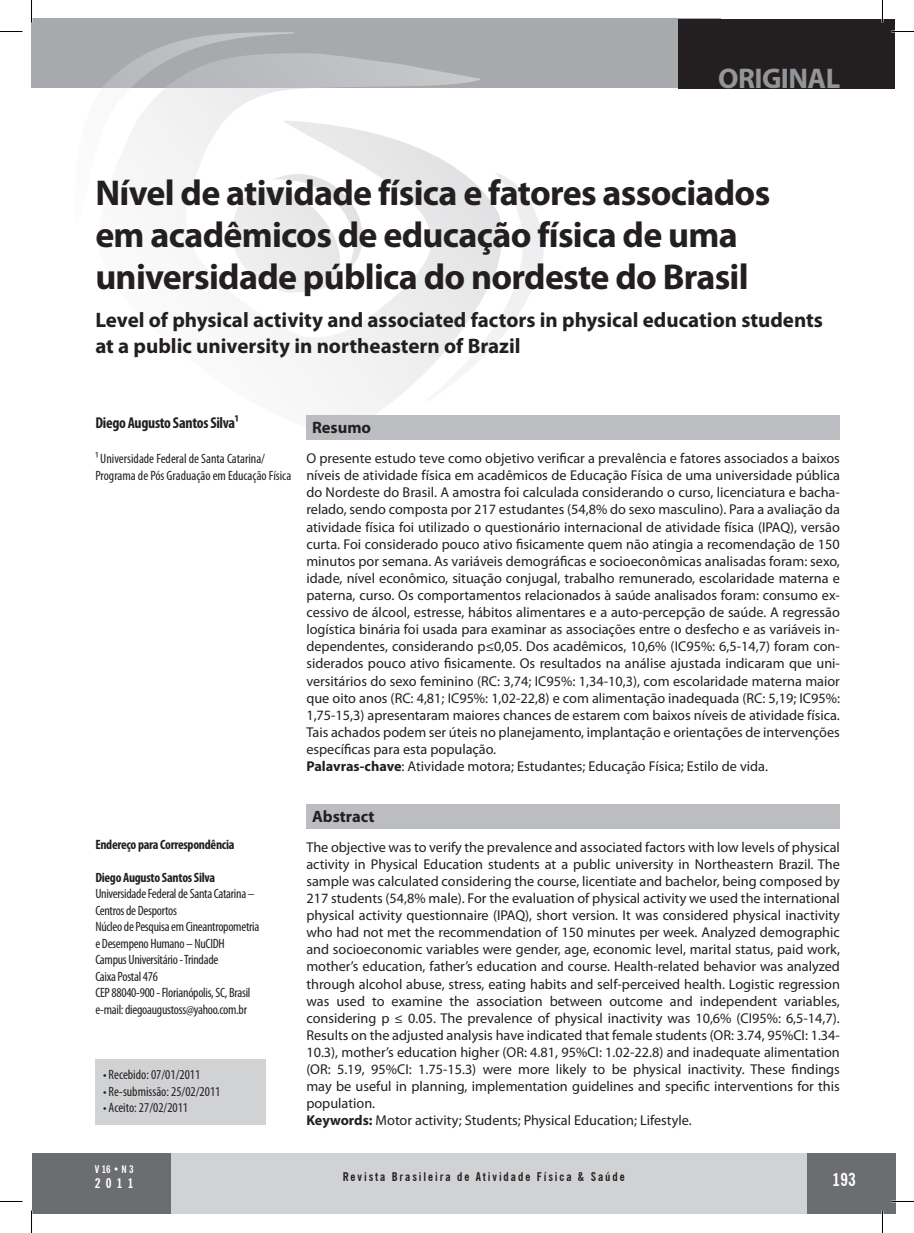
<style>
.page{position:relative;width:914px;height:1233px;background:#fff}
.page>*{position:absolute;margin:0;border:0;box-sizing:border-box;transform-origin:0 0}
.TITULAO{font:700 36px/42px "Myriad Pro";letter-spacing:-.02em;color:#231f20}
.AUTORES{font:700 28.5px "Myriad Pro";letter-spacing:-.02em;color:#939598}
.TIT_INGLES{font:700 21px/25.2px "Myriad Pro";color:#231f20}
.t1{font:700 condensed 18px "News Gothic BT";color:#fff}
.t2{font:700 16.5px "Myriad Pro";color:#231f20}
.AUTORES-2{font:700 condensed 15.75px "Myriad Pro";letter-spacing:-.02em;color:#231f20}
.RESUMO{font:14.25px/17.1px "Myriad Pro";color:#231f20;text-align:justify}
.ABSTRACT{font:14.25px/17.1px "Myriad Pro";color:#231f20;text-align:justify}
.CONTATO{font:condensed 13.5px/16.5px "Myriad Pro";letter-spacing:-.02em;color:#231f20}
.INSTITUICOES{font:condensed 13.5px/16.2px "Myriad Pro";color:#231f20}
.DATAS{font:condensed 13.5px "Myriad Pro";color:#231f20}
.CONTATO-2{font:700 condensed 13.5px "Myriad Pro";letter-spacing:-.02em;color:#231f20}
.t3{font:700 condensed 13.5px "News Gothic BT";color:#fff}
.t4{font:700 condensed 12px "News Gothic BT";letter-spacing:.16em;color:#231f20}
.t5{font:700 condensed 10.5px "News Gothic BT";color:#fff}
.s1{font-weight:700}
</style>
<div class="page">
<div style="left:777px;top:1153px;width:118px;height:60px;background:#6c6d70"></div>
<div style="left:32px;top:1153px;width:139px;height:60px;background:#6c6d70"></div>
<div style="left:171px;top:1153px;width:635px;height:60px;background:#d1d2d4"></div>
<div style="left:32px;top:19px;width:689px;height:69px;background:#a8a9ad"></div>
<div style="left:678px;top:19px;width:217px;height:69px;background:#231f20"></div>
<svg style="left:282px;top:61px;width:198px;height:354px"></svg>
<svg style="left:426px;top:172px;width:118px;height:229px"></svg>
<svg style="left:103px;top:32px;width:276px;height:261px"></svg>
<div style="left:306px;top:415px;width:533px;height:24px;background:#bcbdc0"></div>
<div style="left:306px;top:804px;width:533px;height:24px;background:#bcbdc0"></div>
<div style="left:95px;top:1059px;width:170px;height:65px;background:#d1d2d4"></div>
<hr style="left:891px;top:1200px;width:22px;height:2px;background:#fff">
<hr style="left:881px;top:0;width:2px;height:23px;background:#fff">
<hr style="left:881px;top:1210px;width:2px;height:22px;background:#fff">
<svg style="left:0;top:31px;width:22px;height:1px"></svg>
<svg style="left:891px;top:31px;width:22px;height:1px"></svg>
<svg style="left:0;top:1201px;width:22px;height:1px"></svg>
<svg style="left:891px;top:1201px;width:22px;height:1px"></svg>
<svg style="left:31px;top:0;width:1px;height:23px"></svg>
<svg style="left:31px;top:1210px;width:1px;height:22px"></svg>
<svg style="left:882px;top:0;width:1px;height:23px"></svg>
<svg style="left:882px;top:1210px;width:1px;height:22px"></svg>
<p class="AUTORES" style="left:718px;top:60px;width:123px">ORIGINAL</p>
<p class="TITULAO" style="left:95px;top:171px;width:676px">Nível de atividade física e fatores associados em acadêmicos de educação física de uma universidade pública do nordeste do Brasil</p>
<p class="TIT_INGLES" style="left:95px;top:307px;width:729px">Level of physical activity and associated factors in physical education students at a public university in northeastern of Brazil</p>
<p class="AUTORES-2" style="left:95px;top:413px;width:145px">Diego Augusto Santos Silva¹</p>
<p class="INSTITUICOES" style="left:95px;top:450px;width:197px">¹ Universidade Federal de Santa Catarina/<br>Programa de Pós Graduação em Educação Física</p>
<p class="CONTATO-2" style="left:95px;top:835px;width:141px">Endereço para Correspondência</p>
<p class="CONTATO-2" style="left:95px;top:868px;width:121px">Diego Augusto Santos Silva</p>
<p class="CONTATO" style="left:95px;top:885px;width:161px">Universidade Federal de Santa Catarina –<br>Centros de Desportos</p>
<p class="CONTATO" style="left:95px;top:918px;width:165px">Núcleo de Pesquisa em Cineantropometria e Desempeno Humano – NuCIDH</p>
<p class="CONTATO" style="left:95px;top:951px;width:124px">Campus Universitário - Trindade</p>
<p class="CONTATO" style="left:95px;top:967px;width:64px">Caixa Postal 476</p>
<p class="CONTATO" style="left:95px;top:984px;width:157px">CEP 88040-900 - Florianópolis, SC, Brasil</p>
<p class="CONTATO" style="left:95px;top:1000px;width:153px">e-mail: diegoaugustoss@yahoo.com.br</p>
<p class="DATAS" style="left:103px;top:1066px;width:99px">• Recebido: 07/01/2011</p>
<p class="DATAS" style="left:103px;top:1082px;width:119px">• Re-submissão: 25/02/2011</p>
<p class="DATAS" style="left:103px;top:1099px;width:87px">• Aceito: 27/02/2011</p>
<p class="t5" style="left:95px;top:1162px;width:40px">V 16 • N 3</p>
<p class="t3" style="left:95px;top:1175px;width:40px">2011</p>
<p class="t2" style="left:312px;top:416px;width:60px">Resumo</p>
<p class="RESUMO" style="left:306px;top:449px;width:535px">O presente estudo teve como objetivo verificar a prevalência e fatores associados a baixos níveis de atividade física em acadêmicos de Educação Física de uma universidade pública do Nordeste do Brasil. A amostra foi calculada considerando o curso, licenciatura e bacha&shy;relado, sendo composta por 217 estudantes (54,8% do sexo masculino). Para a avaliação da atividade física foi utilizado o questionário internacional de atividade física (IPAQ), versão curta. Foi considerado pouco ativo fisicamente quem não atingia a recomendação de 150 minutos por semana. As variáveis demográficas e socioeconômicas analisadas foram: sexo, idade, nível econômico, situação conjugal, trabalho remunerado, escolaridade materna e paterna, curso. Os comportamentos relacionados à saúde analisados foram: consumo ex&shy;cessivo de álcool, estresse, hábitos alimentares e a auto-percepção de saúde. A regressão logística binária foi usada para examinar as associações entre o desfecho e as variáveis in&shy;dependentes, considerando p≤0,05. Dos acadêmicos, 10,6% (IC95%: 6,5-14,7) foram con&shy;siderados pouco ativo fisicamente. Os resultados na análise ajustada indicaram que uni&shy;versitários do sexo feminino (RC: 3,74; IC95%: 1,34-10,3), com escolaridade materna maior que oito anos (RC: 4,81; IC95%: 1,02-22,8) e com alimentação inadequada (RC: 5,19; IC95%:<br>1,75-15,3) apresentaram maiores chances de estarem com baixos níveis de atividade física.<br>Tais achados podem ser úteis no planejamento, implantação e orientações de intervenções específicas para esta população.</p>
<p class="RESUMO" style="left:306px;top:757px;width:463px"><span class="s1">Palavras-chave</span>: Atividade motora; Estudantes; Educação Física; Estilo de vida.</p>
<p class="t2" style="left:312px;top:805px;width:64px">Abstract</p>
<p class="ABSTRACT" style="left:306px;top:838px;width:535px">The objective was to verify the prevalence and associated factors with low levels of physical activity in Physical Education students at a public university in Northeastern Brazil. The sample was calculated considering the course, licentiate and bachelor, being composed by 217 students (54,8% male). For the evaluation of physical activity we used the international physical activity questionnaire (IPAQ), short version. It was considered physical inactivity who had not met the recommendation of 150 minutes per week. Analyzed demographic and socioeconomic variables were gender, age, economic level, marital status, paid work, mother’s education, father’s education and course. Health-related behavior was analyzed through alcohol abuse, stress, eating habits and self-perceived health. Logistic regression was used to examine the association between outcome and independent variables, considering p ≤ 0.05. The prevalence of physical inactivity was 10,6% (CI95%: 6,5-14,7).<br>Results on the adjusted analysis have indicated that female students (OR: 3.74, 95%CI: 1.34- 10.3), mother’s education higher (OR: 4.81, 95%CI: 1.02-22.8) and inadequate alimentation (OR: 5.19, 95%CI: 1.75-15.3) were more likely to be physical inactivity. These findings may be useful in planning, implementation guidelines and specific interventions for this population.</p>
<p class="ABSTRACT" style="left:306px;top:1111px;width:387px"><span class="s1">Keywords:</span> Motor activity; Students; Physical Education; Lifestyle.</p>
<p class="t4" style="left:343px;top:1169px;width:283px">Revista Brasileira de Atividade Física &amp; Saúde</p>
<p class="t1" style="left:832px;top:1168px;width:25px">193</p>
</div>
